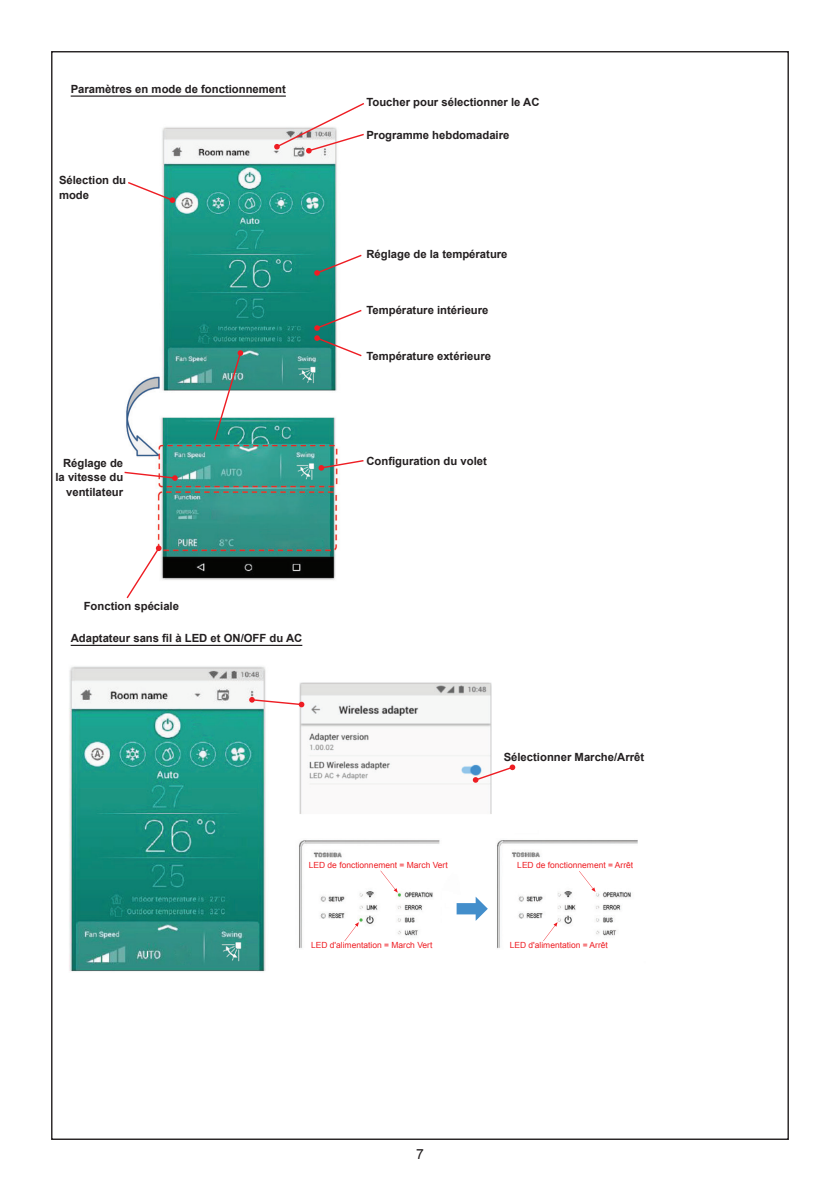
<style>
.page{position:relative;width:840px;height:1191px;background:#fff}
.page>*{position:absolute;margin:0;border:0;box-sizing:border-box;transform-origin:0 0}
.t1{font:14px "Arial";color:#231f20}
.t2{font:700 11.2px/14px "Arial";color:#231f20}
.t3{font:8.4px "Arial";color:#ee1d23}
</style>
<div class="page">
<hr style="left:71px;top:95px;width:215px;height:2px;background:#231f20">
<img style="left:126px;top:127px;width:212px;height:453px">
<svg style="left:314px;top:253px;width:48px;height:23px"></svg>
<svg style="left:126px;top:181px;width:49px;height:22px"></svg>
<svg style="left:314px;top:309px;width:48px;height:48px"></svg>
<svg style="left:213px;top:350px;width:30px;height:92px"></svg>
<img style="left:69px;top:666px;width:569px;height:306px">
<div style="left:496px;top:718px;width:177px;height:51px;background:#fff"></div>
<svg style="left:472px;top:764px;width:43px;height:19px"></svg>
<svg style="left:249px;top:697px;width:55px;height:10px"></svg>
<hr style="left:71px;top:645px;width:231px;height:1px;background:#231f20">
<svg style="left:318px;top:459px;width:46px;height:12px"></svg>
<svg style="left:124px;top:471px;width:54px;height:10px"></svg>
<svg style="left:273px;top:103px;width:91px;height:51px"></svg>
<svg style="left:126px;top:545px;width:36px;height:54px"></svg>
<svg style="left:456px;top:896px;width:31px;height:25px"></svg>
<svg style="left:380px;top:870px;width:17px;height:22px"></svg>
<svg style="left:578px;top:871px;width:17px;height:21px"></svg>
<svg style="left:344px;top:922px;width:15px;height:19px"></svg>
<svg style="left:543px;top:922px;width:14px;height:19px"></svg>
<p class="t2" style="left:71px;top:83px;width:216px">Paramètres en mode de fonctionnement</p>
<p class="t2" style="left:59px;top:174px;width:69px">Sélection du mode</p>
<p class="t2" style="left:55px;top:457px;width:69px;text-align:right">Réglage de la vitesse du ventilateur</p>
<p class="t2" style="left:84px;top:599px;width:97px">Fonction spéciale</p>
<p class="t2" style="left:71px;top:631px;width:233px">Adaptateur sans fil à LED et ON/OFF du AC</p>
<p class="t2" style="left:366px;top:96px;width:174px">Toucher pour sélectionner le AC</p>
<p class="t2" style="left:366px;top:128px;width:144px">Programme hebdomadaire</p>
<p class="t2" style="left:366px;top:248px;width:142px">Réglage de la température</p>
<p class="t2" style="left:366px;top:303px;width:123px">Température intérieure</p>
<p class="t2" style="left:366px;top:349px;width:126px">Température extérieure</p>
<p class="t2" style="left:366px;top:454px;width:122px">Configuration du volet</p>
<p class="t2" style="left:503px;top:750px;width:142px">Sélectionner Marche/Arrêt</p>
<p class="t3" style="left:308px;top:859px;width:140px">LED de fonctionnement = March Vert</p>
<p class="t3" style="left:517px;top:859px;width:117px">LED de fonctionnement = Arrêt</p>
<p class="t3" style="left:311px;top:939px;width:123px">LED d'alimentation = March Vert</p>
<p class="t3" style="left:509px;top:939px;width:100px">LED d'alimentation = Arrêt</p>
<p class="t1" style="left:416px;top:1144px;width:9px">7</p>
</div>
